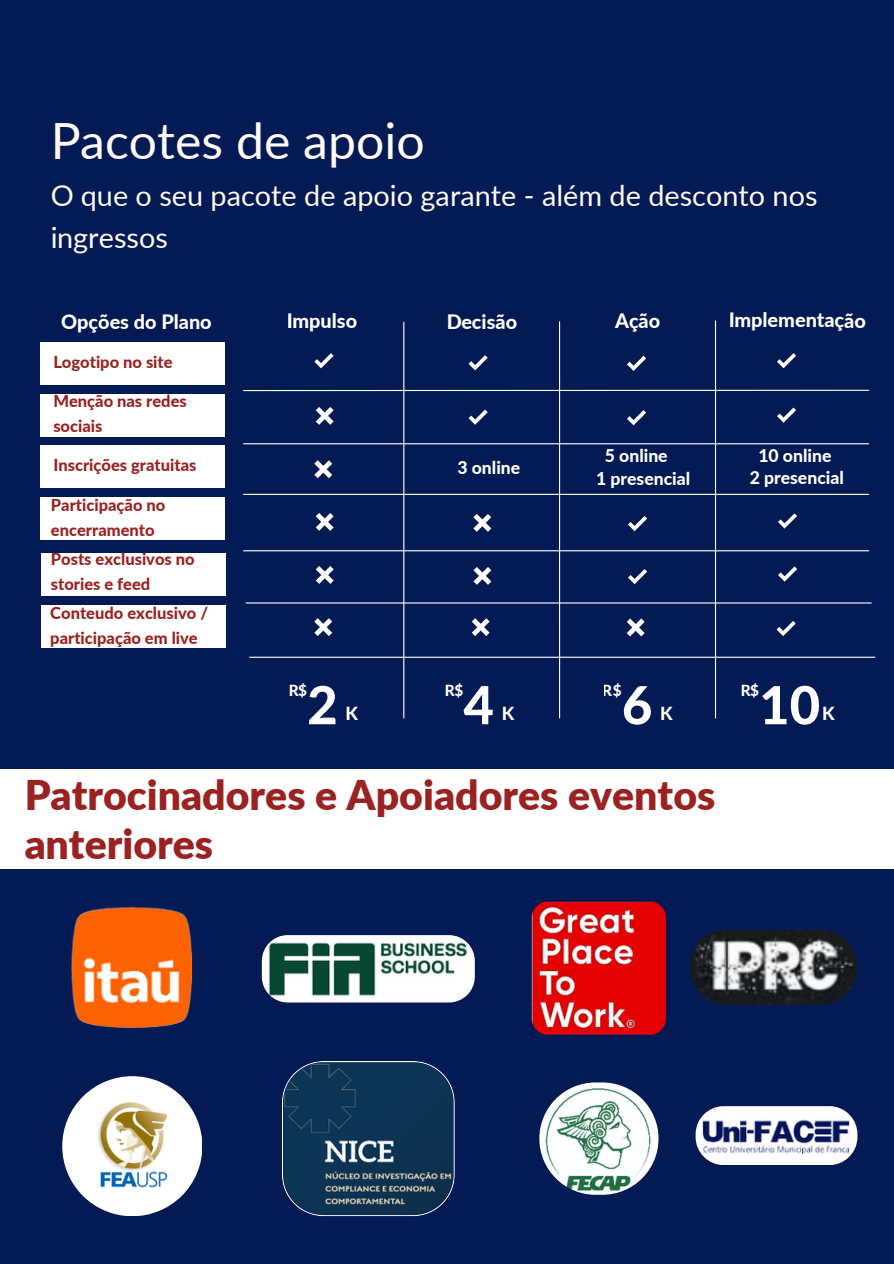
<style>
.page{position:relative;width:894px;height:1264px;background:#fff}
.page>*{position:absolute;margin:0;border:0;box-sizing:border-box;transform-origin:0 0}
.t1{font:800 52.5px "Lato";color:#fff}
.t2{font:49.95px "Lato";color:#fffaf4}
.t3{font:900 40.95px/48.9px "Lato";color:#9a2221}
.t4{font:28.8px/42.8px "Lato";color:#fffaf4}
.t5{font:800 19.8px "Lato";color:#fff}
.t6{font:800 18px "Lato";color:#fff}
.t7{font:800 17.55px "Lato";color:#fff}
.t8{font:800 16.5px/24.8px "Lato";color:#9a2221}
.t9{font:800 15.3px "Lato";color:#fff}
</style>
<div class="page">
<div style="left:0;top:0;width:893px;height:1263px;background:#031a54"></div>
<div style="left:40px;top:342px;width:185px;height:43px;background:#fff"></div>
<div style="left:40px;top:394px;width:185px;height:42px;background:#fff"></div>
<div style="left:40px;top:445px;width:185px;height:43px;background:#fff"></div>
<div style="left:40px;top:497px;width:185px;height:43px;background:#fff"></div>
<hr style="left:403px;top:322px;width:1px;height:396px;background:#fff">
<div style="left:42px;top:553px;width:184px;height:42px;background:#fff"></div>
<svg style="left:777px;top:353px;width:18px;height:15px"></svg>
<svg style="left:468px;top:355px;width:19px;height:15px"></svg>
<svg style="left:314px;top:353px;width:19px;height:15px"></svg>
<svg style="left:627px;top:356px;width:18px;height:15px"></svg>
<hr style="left:243px;top:390px;width:625px;height:1px;background:#fff">
<hr style="left:243px;top:443px;width:625px;height:1px;background:#fff">
<hr style="left:559px;top:321px;width:1px;height:397px;background:#fff">
<hr style="left:714px;top:320px;width:1px;height:398px;background:#fff">
<hr style="left:243px;top:550px;width:625px;height:1px;background:#fff">
<svg style="left:776px;top:621px;width:19px;height:15px"></svg>
<svg style="left:777px;top:407px;width:18px;height:15px"></svg>
<svg style="left:468px;top:409px;width:19px;height:16px"></svg>
<svg style="left:627px;top:410px;width:18px;height:15px"></svg>
<svg style="left:778px;top:513px;width:18px;height:15px"></svg>
<svg style="left:628px;top:516px;width:19px;height:15px"></svg>
<svg style="left:315px;top:407px;width:18px;height:18px"></svg>
<svg style="left:314px;top:460px;width:18px;height:18px"></svg>
<svg style="left:315px;top:513px;width:18px;height:18px"></svg>
<svg style="left:314px;top:618px;width:18px;height:18px"></svg>
<svg style="left:473px;top:514px;width:18px;height:18px"></svg>
<svg style="left:471px;top:618px;width:18px;height:18px"></svg>
<svg style="left:626px;top:618px;width:18px;height:18px"></svg>
<hr style="left:246px;top:602px;width:625px;height:1px;background:#fff">
<hr style="left:243px;top:494px;width:625px;height:1px;background:#fff">
<div style="left:42px;top:605px;width:184px;height:42px;background:#fff"></div>
<svg style="left:778px;top:566px;width:18px;height:15px"></svg>
<svg style="left:628px;top:569px;width:19px;height:15px"></svg>
<svg style="left:316px;top:566px;width:17px;height:18px"></svg>
<svg style="left:473px;top:567px;width:18px;height:18px"></svg>
<hr style="left:249px;top:656px;width:625px;height:1px;background:#fff">
<div style="left:0;top:769px;width:893px;height:99px;background:#fff"></div>
<img style="left:71px;top:907px;width:122px;height:121px">
<img style="left:695px;top:1106px;width:162px;height:58px;border-radius:28px">
<img style="left:539px;top:1082px;width:119px;height:112px;border-radius:56px">
<img style="left:689px;top:929px;width:168px;height:75px;border-radius:38px">
<img style="left:62px;top:1076px;width:140px;height:139px">
<img style="left:262px;top:935px;width:212px;height:67px;border-radius:26px">
<svg style="left:282px;top:1061px;width:172px;height:155px;background:#1e405e"></svg>
<img style="left:531px;top:901px;width:134px;height:133px;border-radius:16px">
<h2 class="t2" style="left:50px;top:109px;width:376px">Pacotes de apoio</h2>
<h3 class="t4" style="left:50px;top:173px;width:768px">O que o seu pacote de apoio garante - além de desconto nos ingressos</h3>
<p class="t5" style="left:61px;top:309px;width:152px">Opções do Plano</p>
<p class="t5" style="left:728px;top:307px;width:139px">Implementação</p>
<p class="t5" style="left:286px;top:308px;width:72px">Impulso</p>
<p class="t5" style="left:446px;top:309px;width:72px">Decisão</p>
<p class="t5" style="left:615px;top:308px;width:47px">Ação</p>
<p class="t8" style="left:53px;top:349px;width:121px">Logotipo no site</p>
<p class="t8" style="left:53px;top:389px;width:135px">Menção nas redes sociais</p>
<p class="t8" style="left:53px;top:452px;width:144px">Inscrições gratuitas</p>
<p class="t7" style="left:457px;top:457px;width:64px">3 online</p>
<p class="t8" style="left:51px;top:492px;width:116px">Participação no encerramento</p>
<p class="t8" style="left:51px;top:546px;width:145px">Posts exclusivos no stories e feed</p>
<p class="t8" style="left:50px;top:600px;width:159px">Conteudo exclusivo / participação em live</p>
<p class="t9" style="left:288px;top:680px;width:20px">R$</p>
<h1 class="t1" style="left:307px;top:672px;width:32px">2</h1>
<p class="t6" style="left:345px;top:702px;width:14px">K</p>
<p class="t9" style="left:444px;top:680px;width:20px">R$</p>
<h1 class="t1" style="left:463px;top:672px;width:32px">4</h1>
<p class="t6" style="left:501px;top:702px;width:14px">K</p>
<p class="t7" style="left:604px;top:445px;width:64px">5 online</p>
<p class="t7" style="left:596px;top:467px;width:96px">1 presencial</p>
<p class="t9" style="left:602px;top:680px;width:20px">R$</p>
<h1 class="t1" style="left:621px;top:672px;width:32px">6</h1>
<p class="t6" style="left:660px;top:702px;width:14px">K</p>
<h3 class="t3" style="left:24px;top:770px;width:692px">Patrocinadores e Apoiadores eventos anteriores</h3>
<p class="t7" style="left:758px;top:445px;width:74px">10 online</p>
<p class="t7" style="left:749px;top:466px;width:96px">2 presencial</p>
<p class="t9" style="left:740px;top:680px;width:20px">R$</p>
<h1 class="t1" style="left:759px;top:672px;width:62px">10</h1>
<p class="t6" style="left:822px;top:702px;width:14px">K</p>
</div>
